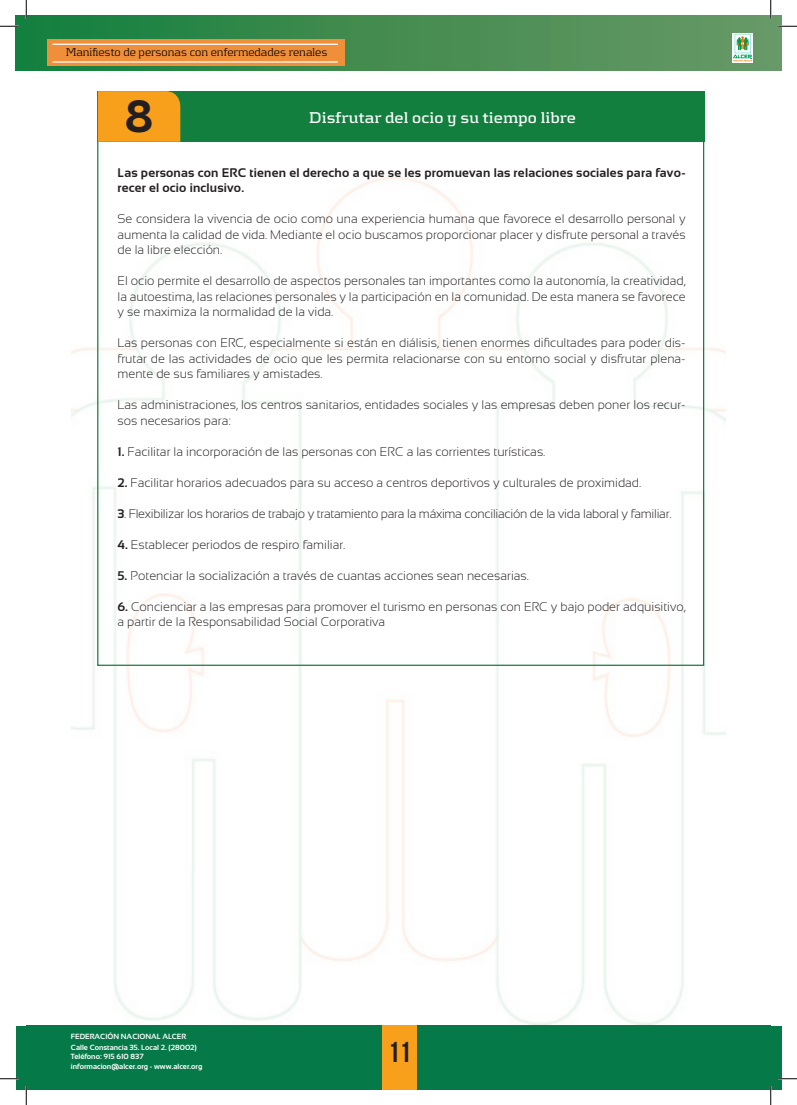
<style>
.page{position:relative;width:797px;height:1105px;background:#fff}
.page>*{position:absolute;margin:0;border:0;box-sizing:border-box;transform-origin:0 0}
.t1{font:700 45px "Kontrapunkt Bob";color:#231f20}
.t2{font:700 28.75px "Bebas Neue";color:#231f20}
.t3{font:700 16.25px "Kontrapunkt";color:#fff}
.body_text{font:300 12.5px/15.5px "Sansation";color:#231f20;text-align:justify}
.body_text-2{font:700 12.5px/15.5px "Sansation";letter-spacing:.015em;color:#231f20}
.body_text-3{font:300 12.5px "Sansation";letter-spacing:-.02em;color:#231f20}
.t4{font:300 11.88px "Kontrapunkt";color:#000}
.t5{font:700 7.5px "Sansation";color:#fff}
.s1{font-weight:700}
</style>
<div class="page">
<img style="left:71px;top:177px;width:654px;height:848px">
<div style="left:16px;top:1026px;width:765px;height:63px;background:#067948"></div>
<div style="left:16px;top:16px;width:765px;height:55px;background:linear-gradient(to right,#137d3a,#729d6c)"></div>
<div style="left:382px;top:1026px;width:34px;height:63px;background:#f89f1c"></div>
<div style="left:47px;top:39px;width:297px;height:27px;background:#f08f3a"></div>
<hr style="left:53px;top:44px;width:285px;height:1px;background:#fff">
<hr style="left:53px;top:61px;width:285px;height:2px;background:#fff">
<div style="left:97px;top:91px;width:607px;height:50px;background:#137f3f"></div>
<div style="left:98px;top:91px;width:82px;height:51px;background:#f89f1c"></div>
<svg style="left:0;top:25px;width:19px;height:2px"></svg>
<svg style="left:778px;top:25px;width:19px;height:2px"></svg>
<svg style="left:0;top:1078px;width:19px;height:1px"></svg>
<svg style="left:778px;top:1078px;width:19px;height:1px"></svg>
<svg style="left:25px;top:0;width:2px;height:19px"></svg>
<svg style="left:25px;top:1086px;width:2px;height:19px"></svg>
<svg style="left:770px;top:0;width:1px;height:19px"></svg>
<svg style="left:770px;top:1086px;width:1px;height:19px"></svg>
<p class="t4" style="left:56px;top:46px;width:280px">Manifiesto de pacientes con enfermedad r nal crónica</p>
<p class="t4" style="left:66px;top:46px;width:263px">Manifiesto de personas con enfermedades renales</p>
<p class="t1" style="left:125px;top:90px;width:30px">8</p>
<p class="t3" style="left:309px;top:108px;width:268px">Disfrutar del ocio y su tiempo libre</p>
<p class="body_text-2" style="left:117px;top:165px;width:569px">Las personas con ERC tienen el derecho a que se les promuevan las relaciones sociales para favo&shy;recer el ocio inclusivo.</p>
<p class="body_text" style="left:117px;top:211px;width:569px">Se considera la vivencia de ocio como una experiencia humana que favorece el desarrollo personal y aumenta la calidad de vida. Mediante el ocio buscamos proporcionar placer y disfrute personal a través de la libre elección.</p>
<p class="body_text" style="left:117px;top:273px;width:569px">El ocio permite el desarrollo de aspectos personales tan importantes como la autonomía, la creatividad, la autoestima, las relaciones personales y la participación en la comunidad. De esta manera se favorece y se maximiza la normalidad de la vida.</p>
<p class="body_text" style="left:117px;top:335px;width:569px">Las personas con ERC, especialmente si están en diálisis, tienen enormes dificultades para poder dis&shy;frutar de las actividades de ocio que les permita relacionarse con su entorno social y disfrutar plena&shy;mente de sus familiares y amistades.</p>
<p class="body_text" style="left:117px;top:397px;width:569px">Las administraciones, los centros sanitarios, entidades sociales y las empresas deben poner los recur&shy;sos necesarios para:</p>
<p class="body_text" style="left:117px;top:444px;width:429px"><span class="s1">1.</span> Facilitar la incorporación de las personas con ERC a las corrientes turísticas.</p>
<p class="body_text" style="left:117px;top:475px;width:525px"><span class="s1">2.</span> Facilitar horarios adecuados para su acceso a centros deportivos y culturales de proximidad.</p>
<p class="body_text-3" style="left:117px;top:506px;width:555px"><span class="s1">3</span>. Flexibilizar los horarios de trabajo y tratamiento para la máxima conciliación de la vida laboral y familiar.</p>
<p class="body_text" style="left:117px;top:537px;width:229px"><span class="s1">4.</span> Establecer periodos de respiro familiar.</p>
<p class="body_text" style="left:117px;top:568px;width:413px"><span class="s1">5.</span> Potenciar la socialización a través de cuantas acciones sean necesarias.</p>
<p class="body_text" style="left:117px;top:599px;width:569px"><span class="s1">6.</span> Concienciar a las empresas para promover el turismo en personas con ERC y bajo poder adquisitivo, a partir de la Responsabilidad Social Corporativa</p>
<p class="t5" style="left:71px;top:1032px;width:117px">FEDERACIÓN NACIONAL ALCER</p>
<p class="t5" style="left:71px;top:1043px;width:128px">Calle Constancia 35. Local 2. (28002)</p>
<p class="t5" style="left:71px;top:1052px;width:74px">Teléfono: 915 610 837</p>
<p class="t5" style="left:71px;top:1063px;width:133px">informacion@alcer.org - www.alcer.org</p>
<p class="t2" style="left:388px;top:1036px;width:24px">11</p>
<p class="t2" style="left:394px;top:1036px;width:13px">4</p>
</div>
